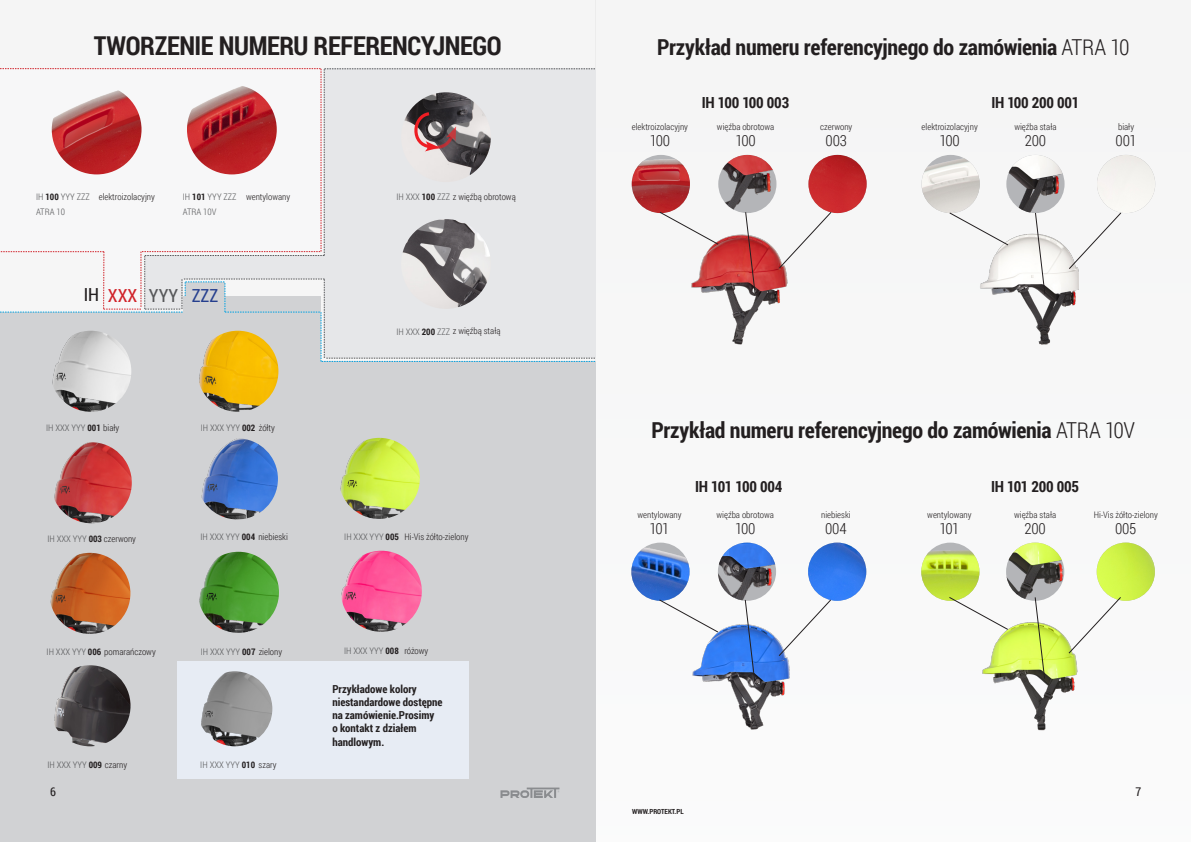
<style>
.page{position:relative;width:1191px;height:842px;background:#fff}
.page>*{position:absolute;margin:0;border:0;box-sizing:border-box;transform-origin:0 0}
.t1{font:700 26px "Roboto Condensed";letter-spacing:-.015em;color:#231f20}
.t2{font:700 22px "Roboto Condensed";letter-spacing:-.015em;color:#231f20}
.kategorie{font:18px "Roboto Condensed";color:#d1232a}
.kategorie-2{font:18px "Roboto Condensed";color:#57585a}
.kategorie-3{font:18px "Roboto Condensed";color:#253f8e}
.kategorie-4{font:18px "Roboto Condensed";color:#231f20}
.t3{font:700 15.3px "Roboto Condensed";letter-spacing:-.02em;color:#231f20}
.t4{font:300 15.3px "Roboto Condensed";letter-spacing:-.02em;color:#231f20}
.t5{font:12px "Roboto Condensed";color:#231f20}
.t6{font:700 11px/13.2px "Roboto Condensed";color:#231f20}
.kategorie-5{font:300 9px "Roboto Condensed";color:#231f20}
.kategorie-6{font:300 9px "Roboto Condensed";color:#57585a}
.t7{font:700 7px "Roboto Condensed";color:#231f20}
.s1{font-weight:700;color:#231f20}
.s2{color:#57585a}
.s3{font-weight:700}
.s4{color:#231f20}
.s5{font-weight:300}
</style>
<div class="page">
<div style="left:595px;top:0;width:596px;height:842px;background:#f7f8f8"></div>
<div style="left:0;top:0;width:595px;height:842px;background:#f5f5f5"></div>
<div style="left:0;top:361px;width:595px;height:481px;background:#d1d2d4"></div>
<div style="left:177px;top:661px;width:292px;height:118px;background:#e7ecf4"></div>
<img style="left:691px;top:234px;width:97px;height:111px">
<img style="left:632px;top:155px;width:58px;height:58px;border-radius:29px">
<img style="left:718px;top:155px;width:58px;height:58px;border-radius:29px">
<img style="left:808px;top:155px;width:58px;height:58px;border-radius:29px">
<svg style="left:659px;top:212px;width:59px;height:33px"></svg>
<svg style="left:745px;top:212px;width:10px;height:82px"></svg>
<svg style="left:779px;top:212px;width:52px;height:56px"></svg>
<img style="left:980px;top:234px;width:98px;height:111px">
<img style="left:921px;top:155px;width:58px;height:58px;border-radius:29px">
<img style="left:1006px;top:155px;width:58px;height:58px;border-radius:29px">
<img style="left:1097px;top:155px;width:58px;height:58px;border-radius:29px">
<svg style="left:949px;top:213px;width:59px;height:32px"></svg>
<svg style="left:1035px;top:213px;width:10px;height:81px"></svg>
<svg style="left:1069px;top:213px;width:52px;height:56px"></svg>
<img style="left:692px;top:624px;width:98px;height:106px">
<img style="left:631px;top:543px;width:58px;height:58px;border-radius:29px">
<img style="left:718px;top:543px;width:58px;height:58px;border-radius:29px">
<img style="left:808px;top:543px;width:58px;height:58px;border-radius:29px">
<svg style="left:659px;top:600px;width:59px;height:32px"></svg>
<svg style="left:745px;top:600px;width:10px;height:81px"></svg>
<svg style="left:778px;top:600px;width:53px;height:56px"></svg>
<img style="left:982px;top:622px;width:96px;height:109px">
<img style="left:921px;top:543px;width:58px;height:58px;border-radius:29px">
<img style="left:1006px;top:543px;width:58px;height:58px;border-radius:29px">
<img style="left:1096px;top:543px;width:58px;height:58px;border-radius:29px">
<svg style="left:949px;top:597px;width:59px;height:33px"></svg>
<svg style="left:1035px;top:597px;width:9px;height:82px"></svg>
<svg style="left:1068px;top:597px;width:53px;height:56px"></svg>
<svg style="left:0;top:68px;width:595px;height:294px"></svg>
<img style="left:50px;top:331px;width:81px;height:81px;border-radius:41px">
<img style="left:197px;top:438px;width:81px;height:81px;border-radius:41px">
<img style="left:198px;top:552px;width:81px;height:81px;border-radius:41px">
<img style="left:197px;top:331px;width:81px;height:81px;border-radius:41px">
<img style="left:339px;top:438px;width:81px;height:81px;border-radius:41px">
<img style="left:341px;top:551px;width:81px;height:81px;border-radius:41px">
<img style="left:51px;top:442px;width:81px;height:81px;border-radius:41px">
<img style="left:49px;top:553px;width:81px;height:81px;border-radius:41px">
<img style="left:49px;top:665px;width:81px;height:81px;border-radius:41px">
<img style="left:197px;top:671px;width:75px;height:75px;border-radius:37px">
<svg style="left:500px;top:787px;width:59px;height:11px"></svg>
<p class="t1" style="left:94px;top:27px;width:409px">TWORZENIE NUMERU REFERENCYJNEGO</p>
<p class="kategorie-6" style="left:36px;top:191px;width:55px">IH <span class="s1">100</span> YYY ZZZ</p>
<p class="kategorie-6" style="left:36px;top:206px;width:30px">ATRA 10</p>
<p class="kategorie-5" style="left:99px;top:191px;width:58px">elektroizolacyjny</p>
<p class="kategorie-5" style="left:246px;top:191px;width:46px">wentylowany</p>
<p class="kategorie-5" style="left:396px;top:191px;width:121px"><span class="s2">IH XXX</span> <span class="s3">100</span> <span class="s2">ZZZ</span> z więźbą obrotową</p>
<p class="kategorie-6" style="left:183px;top:191px;width:55px">IH <span class="s1">101</span> YYY ZZZ</p>
<p class="kategorie-6" style="left:183px;top:206px;width:35px">ATRA 10V</p>
<p class="kategorie-4" style="left:84px;top:283px;width:17px">IH</p>
<p class="kategorie" style="left:108px;top:283px;width:31px">XXX</p>
<p class="kategorie-2" style="left:149px;top:283px;width:31px">YYY</p>
<p class="kategorie-3" style="left:192px;top:283px;width:28px">ZZZ</p>
<p class="kategorie-6" style="left:46px;top:421px;width:75px">IH XXX YYY <span class="s1">001</span> <span class="s4">biały</span></p>
<p class="kategorie-6" style="left:201px;top:421px;width:76px">IH XXX YYY <span class="s1">002</span> <span class="s4">żółty</span></p>
<p class="kategorie-5" style="left:396px;top:325px;width:106px"><span class="s2">IH XXX</span> <span class="s3">200</span> <span class="s2">ZZZ</span> z więźbą stałą</p>
<p class="kategorie-6" style="left:47px;top:533px;width:90px">IH XXX YYY <span class="s1">003</span> <span class="s4">czerwony</span></p>
<p class="kategorie-5" style="left:200px;top:531px;width:89px"><span class="s2">IH XXX YYY</span> <span class="s3">004</span> niebieski</p>
<p class="kategorie-5" style="left:404px;top:530px;width:66px">Hi-Vis żółto-zielony</p>
<p class="kategorie-6" style="left:344px;top:530px;width:56px">IH XXX YYY <span class="s1">005</span></p>
<p class="kategorie-5" style="left:47px;top:645px;width:111px"><span class="s2">IH XXX YYY</span> <span class="s3">006</span> pomarańczowy</p>
<p class="kategorie-6" style="left:201px;top:645px;width:83px">IH XXX YYY <span class="s1">007</span> <span class="s4">zielony</span></p>
<p class="kategorie-6" style="left:47px;top:759px;width:81px">IH XXX YYY <span class="s1">009</span> <span class="s4">czarny</span></p>
<p class="kategorie-6" style="left:200px;top:759px;width:78px">IH XXX YYY <span class="s1">010</span> <span class="s4">szary</span></p>
<p class="kategorie-5" style="left:404px;top:644px;width:26px">różowy</p>
<p class="kategorie-6" style="left:344px;top:644px;width:56px">IH XXX YYY <span class="s1">008</span></p>
<p class="t6" style="left:332px;top:682px;width:112px">Przykładowe kolory niestandardowe dostępne na zamówienie.Prosimy<br>o kontakt z działem handlowym.</p>
<p class="t2" style="left:657px;top:32px;width:474px">Przykład numeru referencyjnego do zamówienia <span class="s5">ATRA 10</span></p>
<p class="t3" style="left:702px;top:92px;width:89px">IH 100 100 003</p>
<p class="t3" style="left:991px;top:92px;width:89px">IH 100 200 001</p>
<p class="kategorie-5" style="left:632px;top:120px;width:58px">elektroizolacyjny</p>
<p class="kategorie-5" style="left:717px;top:120px;width:59px">więźba obrotowa</p>
<p class="kategorie-5" style="left:820px;top:120px;width:34px">czerwony</p>
<p class="kategorie-5" style="left:921px;top:120px;width:58px">elektroizolacyjny</p>
<p class="kategorie-5" style="left:1014px;top:120px;width:44px">więźba stała</p>
<p class="kategorie-5" style="left:1118px;top:120px;width:18px">biały</p>
<p class="t4" style="left:649px;top:130px;width:22px">100</p>
<p class="t4" style="left:735px;top:130px;width:22px">100</p>
<p class="t4" style="left:825px;top:130px;width:23px">003</p>
<p class="t4" style="left:939px;top:130px;width:22px">100</p>
<p class="t4" style="left:1024px;top:130px;width:23px">200</p>
<p class="t4" style="left:1115px;top:130px;width:22px">001</p>
<p class="t2" style="left:651px;top:414px;width:485px">Przykład numeru referencyjnego do zamówienia <span class="s5">ATRA 10V</span></p>
<p class="t3" style="left:695px;top:476px;width:89px">IH 101 100 004</p>
<p class="t3" style="left:991px;top:476px;width:89px">IH 101 200 005</p>
<p class="kategorie-5" style="left:637px;top:508px;width:46px">wentylowany</p>
<p class="kategorie-5" style="left:716px;top:508px;width:59px">więźba obrotowa</p>
<p class="kategorie-5" style="left:821px;top:508px;width:31px">niebieski</p>
<p class="kategorie-5" style="left:927px;top:508px;width:46px">wentylowany</p>
<p class="kategorie-5" style="left:1014px;top:508px;width:44px">więźba stała</p>
<p class="kategorie-5" style="left:1093px;top:508px;width:66px">Hi-Vis żółto-zielony</p>
<p class="t4" style="left:649px;top:518px;width:21px">101</p>
<p class="t4" style="left:735px;top:518px;width:22px">100</p>
<p class="t4" style="left:825px;top:518px;width:23px">004</p>
<p class="t4" style="left:939px;top:518px;width:21px">101</p>
<p class="t4" style="left:1024px;top:518px;width:23px">200</p>
<p class="t4" style="left:1115px;top:518px;width:23px">005</p>
<h3 class="t5" style="left:50px;top:783px;width:7px">6</h3>
<h3 class="t5" style="left:1135px;top:783px;width:7px">7</h3>
<p class="t7" style="left:632px;top:807px;width:53px">WWW.PROTEKT.PL</p>
</div>
